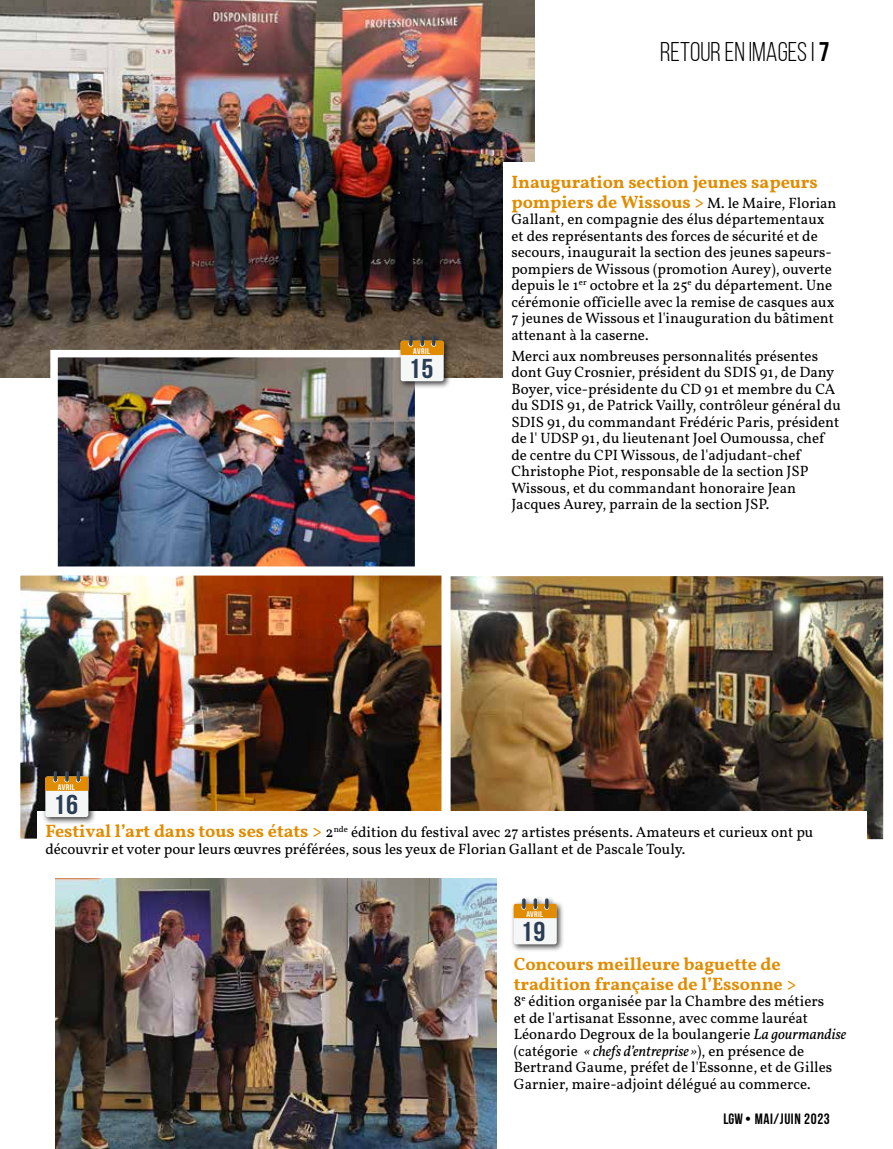
<style>
.page{position:relative;width:893px;height:1149px;background:#fff}
.page>*{position:absolute;margin:0;border:0;box-sizing:border-box;transform-origin:0 0}
.t1{font:700 27.3px "Bebas Neue";color:#2b3d54;scale:1.11 1}
.t2{font:27px "Bebas Neue";color:#000}
.t3{font:700 18px/19.5px "Vollkorn";color:#e18c00}
.t4{font:15px/16.5px "Vollkorn";color:#000}
.t5{font:700 15px "Bebas Neue";letter-spacing:.04em;color:#000}
.t6{font:700 8.25px "Bebas Neue";letter-spacing:.04em;color:#fff;scale:1.11 1}
.s1{font-weight:700}
.s2{font-weight:400;font-size:15px;color:#000}
.s3{font-weight:700;font-size:18px;color:#e18c00}
.s4{font-style:italic}
</style>
<div class="page">
<img style="left:0;top:0;width:534px;height:377px">
<img style="left:59px;top:359px;width:354px;height:207px">
<div style="left:50px;top:350px;width:372px;height:232px;border:8px solid #fff"></div>
<img style="left:56px;top:878px;width:440px;height:270px">
<img style="left:21px;top:576px;width:861px;height:262px">
<div style="left:11px;top:566px;width:441px;height:281px;border:9px solid #fff"></div>
<div style="left:441px;top:567px;width:451px;height:281px;border:9px solid #fff"></div>
<div style="left:503px;top:163px;width:348px;height:374px;background:#fff"></div>
<div style="left:397px;top:332px;width:54px;height:57px;background:#000;opacity:.75"></div>
<div style="left:401px;top:340px;width:43px;height:41px;background:#f5f7f7;border-radius:2px"></div>
<svg style="left:401px;top:335px;width:43px;height:20px"></svg>
<div style="left:510px;top:895px;width:54px;height:56px;background:#000;opacity:.75"></div>
<div style="left:514px;top:903px;width:43px;height:41px;background:#f5f7f7;border-radius:2px"></div>
<svg style="left:514px;top:898px;width:43px;height:19px"></svg>
<div style="left:37px;top:811px;width:830px;height:53px;background:#fff"></div>
<div style="left:42px;top:767px;width:54px;height:57px;background:#000;opacity:.75"></div>
<div style="left:45px;top:776px;width:43px;height:40px;background:#f5f7f7;border-radius:2px"></div>
<svg style="left:45px;top:771px;width:43px;height:19px"></svg>
<p class="t6" style="left:58px;top:782px;width:17px">AVRIL</p>
<h1 class="t1" style="left:53px;top:789px;width:24px">16</h1>
<p class="t6" style="left:413px;top:346px;width:17px">AVRIL</p>
<h1 class="t1" style="left:408px;top:354px;width:24px">15</h1>
<h2 class="t2" style="left:660px;top:37px;width:171px">RETOUR EN IMAGES I<span class="s1">7</span></h2>
<p class="t3" style="left:511px;top:171px;width:327px">Inauguration section jeunes sapeurs pompiers de Wissous &gt; <span class="s2">M. le Maire, Florian</span></p>
<p class="t4" style="left:511px;top:210px;width:325px">Gallant, en compagnie des élus départementaux et des représentants des forces de sécurité et de secours, inaugurait la section des jeunes sapeurs&shy;pompiers de Wissous (promotion Aurey), ouverte depuis le 1<sup>er</sup> octobre et la 25<sup>e</sup> du département. Une cérémonie officielle avec la remise de casques aux 7 jeunes de Wissous et l'inauguration du bâtiment attenant à la caserne.</p>
<p class="t4" style="left:511px;top:346px;width:331px">Merci aux nombreuses personnalités présentes dont Guy Crosnier, président du SDIS 91, de Dany Boyer, vice-présidente du CD 91 et membre du CA du SDIS 91, de Patrick Vailly, contrôleur général du SDIS 91, du commandant Frédéric Paris, président de l' UDSP 91, du lieutenant Joel Oumoussa, chef de centre du CPI Wissous, de l'adjudant-chef Christophe Piot, responsable de la section JSP Wissous, et du commandant honoraire Jean Jacques Aurey, parrain de la section JSP.</p>
<p class="t4" style="left:45px;top:822px;width:769px"><span class="s3">Festival l’art dans tous ses états &gt;</span> 2<sup>nde</sup> édition du festival avec 27 artistes présents. Amateurs et curieux ont pu découvrir et voter pour leurs œuvres préférées, sous les yeux de Florian Gallant et de Pascale Touly.</p>
<p class="t6" style="left:526px;top:909px;width:17px">AVRIL</p>
<h1 class="t1" style="left:520px;top:916px;width:24px">19</h1>
<p class="t3" style="left:514px;top:952px;width:284px">Concours meilleure baguette de tradition française de l’Essonne &gt;</p>
<p class="t4" style="left:514px;top:991px;width:334px">8<sup>e</sup> édition organisée par la Chambre des métiers<br>et de l'artisanat Essonne, avec comme lauréat Léonardo Degroux de la boulangerie <span class="s4">La gourmandise </span>(catégorie <span class="s4">« chefs d’entreprise »</span>), en présence de Bertrand Gaume, préfet de l'Essonne, et de Gilles Garnier, maire-adjoint délégué au commerce.</p>
<p class="t5" style="left:723px;top:1110px;width:108px">LGW • MAI/JUIN 2023</p>
</div>
